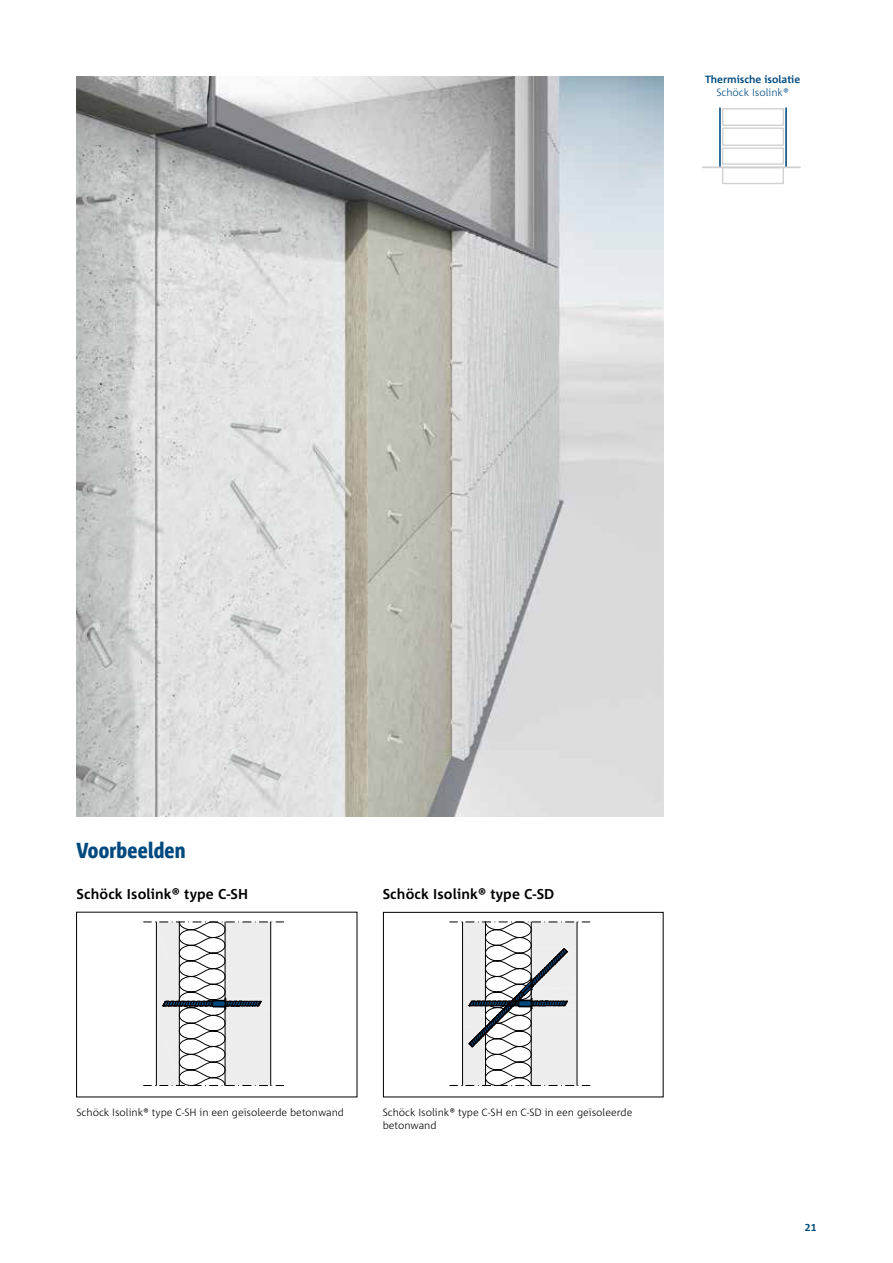
<style>
.page{position:relative;width:893px;height:1263px;background:#fff}
.page>*{position:absolute;margin:0;border:0;box-sizing:border-box;transform-origin:0 0}
.t1{font:800 condensed 21.75px "Corpid Schoeck";letter-spacing:.01em;color:#00497f}
.t2{font:700 14.25px "Corpid Schoeck";letter-spacing:.01em;color:#000}
.t3{font:300 10.5px/12.8px "Corpid Schoeck";color:#000}
.t4{font:700 10.5px "Corpid Schoeck";color:#00497f}
.t5{font:300 10.5px "Corpid Schoeck";color:#00497f}
</style>
<div class="page">
<svg style="left:721px;top:108px;width:64px;height:76px"></svg>
<hr style="left:703px;top:166px;width:97px;height:2px;background:#d0d0d0">
<hr style="left:719px;top:108px;width:2px;height:58px;background:#00497f">
<hr style="left:785px;top:108px;width:2px;height:58px;background:#00497f">
<img style="left:77px;top:77px;width:586px;height:739px">
<svg style="left:144px;top:921px;width:140px;height:165px"></svg>
<svg style="left:450px;top:921px;width:140px;height:165px"></svg>
<hr style="left:485px;top:922px;width:1px;height:79px;background:#000">
<div style="left:383px;top:912px;width:280px;height:185px;border:1px solid #000"></div>
<p class="t4" style="left:705px;top:73px;width:97px">Thermische isolatie</p>
<p class="t5" style="left:716px;top:85px;width:74px">Schöck Isolink®</p>
<h1 class="t1" style="left:76px;top:837px;width:111px">Voorbeelden</h1>
<h2 class="t2" style="left:77px;top:885px;width:173px">Schöck Isolink® type C-SH</h2>
<h2 class="t2" style="left:383px;top:885px;width:173px">Schöck Isolink® type C-SD</h2>
<p class="t3" style="left:77px;top:1106px;width:269px">Schöck Isolink® type C-SH in een geïsoleerde betonwand</p>
<p class="t3" style="left:383px;top:1106px;width:251px">Schöck Isolink® type C-SH en C-SD in een geïsoleerde betonwand</p>
<p class="t4" style="left:805px;top:1221px;width:13px">21</p>
</div>
